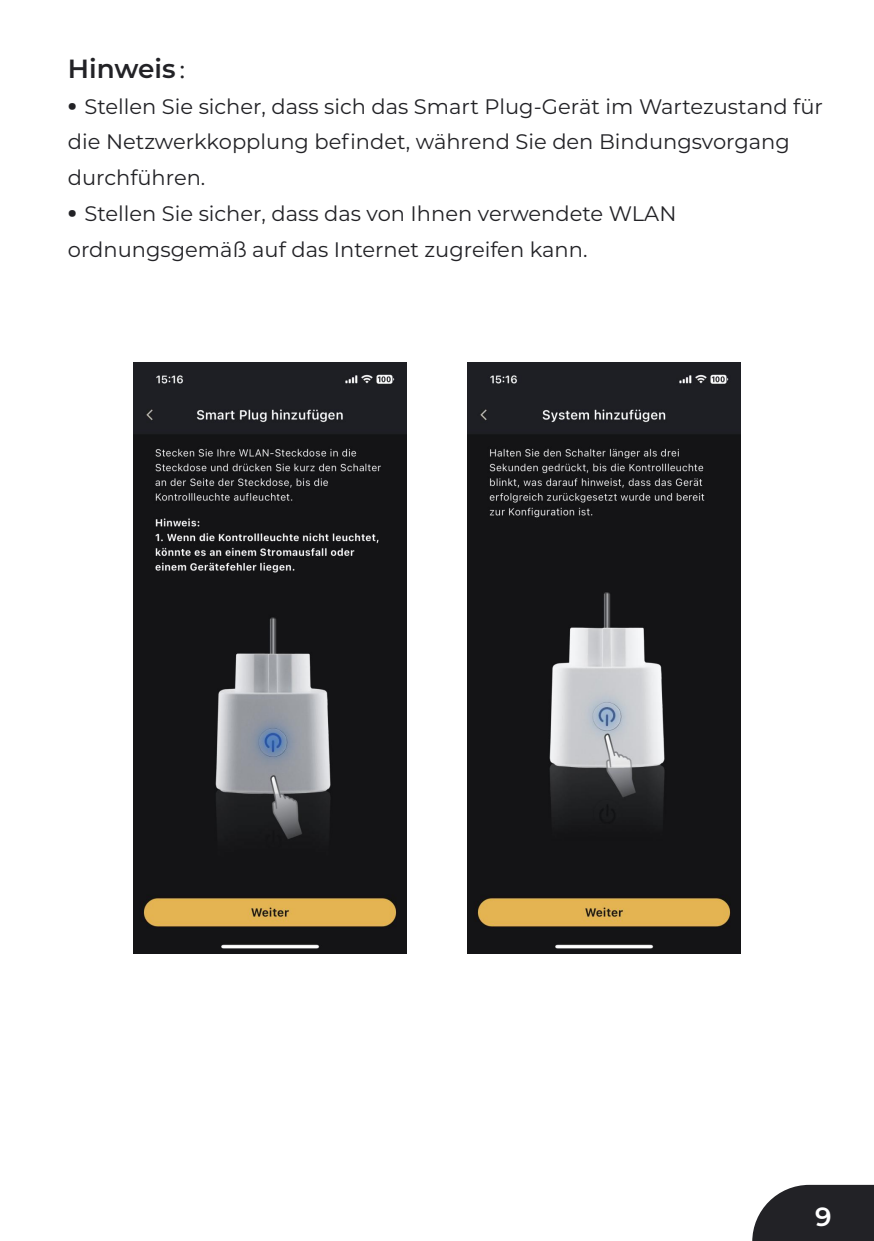
<style>
.page{position:relative;width:874px;height:1241px;background:#fff}
.page>*{position:absolute;margin:0;border:0;box-sizing:border-box;transform-origin:0 0}
.t1{font:600 26.25px "Montserrat";color:#222226}
.t2{font:600 26.25px "Montserrat";color:#fff}
.t3{font:21px/35.7px "Montserrat";color:#222226}
.s1{font-family:"Adobe Song Std";font-weight:300}
.s2{font-weight:900;font-size:26.25px}
</style>
<div class="page">
<svg style="left:752px;top:1184px;width:121px;height:56px;background:#3c3c40"></svg>
<img style="left:133px;top:362px;width:273px;height:591px">
<img style="left:467px;top:362px;width:273px;height:591px">
<p class="t1" style="left:68px;top:50px;width:135px">Hinweis<span class="s1">：</span></p>
<p class="t3" style="left:68px;top:88px;width:756px"><span class="s2">·</span> Stellen Sie sicher, dass sich das Smart Plug-Gerät im Wartezustand für die Netzwerkkopplung befindet, während Sie den Bindungsvorgang durchführen.<br><span class="s2">·</span> Stellen Sie sicher, dass das von Ihnen verwendete WLAN ordnungsgemäß auf das Internet zugreifen kann.</p>
<p class="t2" style="left:814px;top:1197px;width:18px">9</p>
</div>
